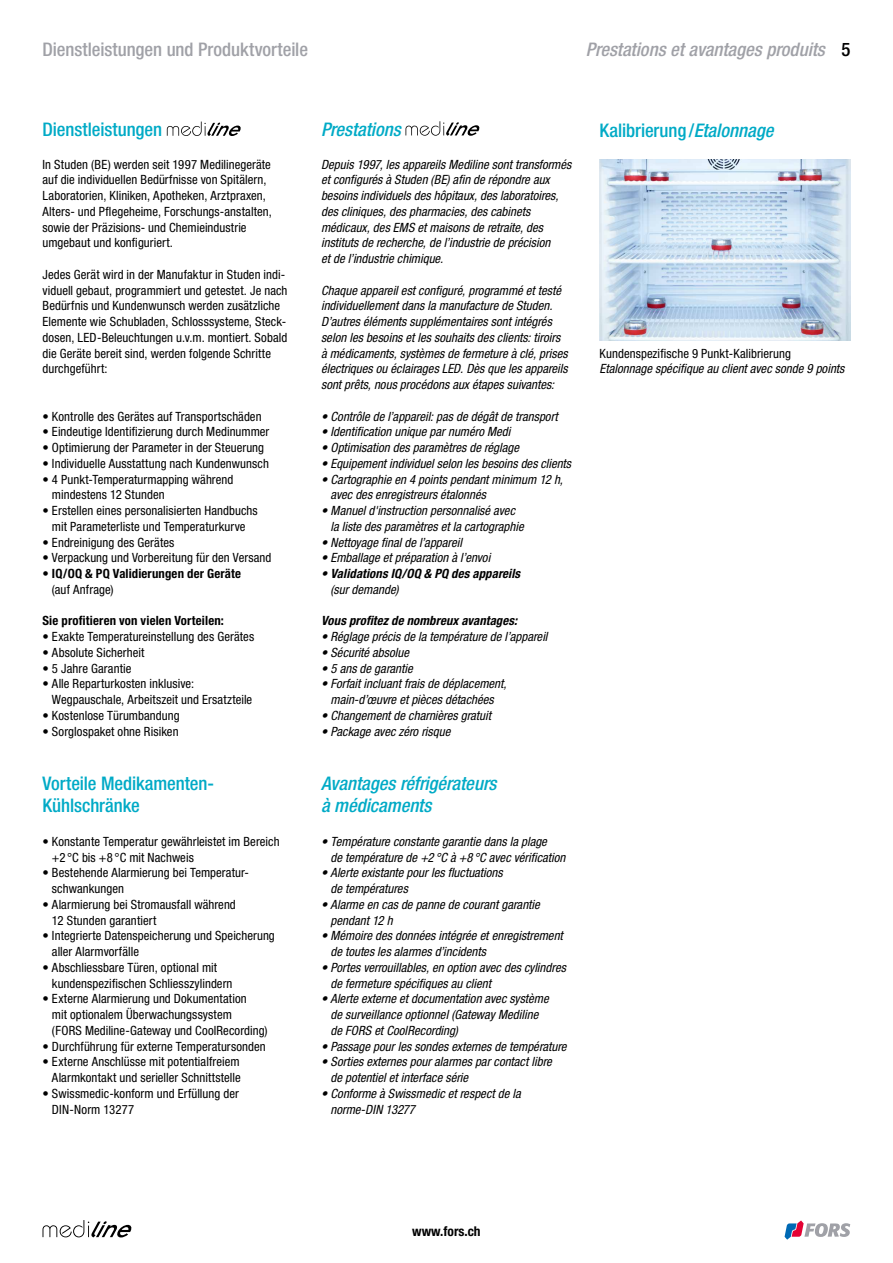
<style>
.page{position:relative;width:893px;height:1263px;background:#fff}
.page>*{position:absolute;margin:0;border:0;box-sizing:border-box;transform-origin:0 0}
.t1{font:500 condensed 18.75px/22.5px "Helvetica Neue LT Std";letter-spacing:-.005em;color:#00aac6}
.t2{font:italic 500 condensed 18.75px/22.5px "Helvetica Neue LT Std";letter-spacing:-.005em;color:#00aac6}
.t3{font:500 condensed 18.75px "Helvetica Neue LT Std";letter-spacing:-.005em;color:#a0a1a7}
.t4{font:italic 500 condensed 18.75px "Helvetica Neue LT Std";letter-spacing:-.005em;color:#a0a1a7}
.t5{font:500 condensed 18.75px "Helvetica Neue LT Std";color:#000}
.t6{font:700 condensed 13.5px "Helvetica Neue LT Std";color:#000}
.t7{font:italic condensed 12.75px/15.8px "Helvetica Neue LT Std";letter-spacing:.005em;color:#000}
.t8{font:condensed 12.75px/15.8px "Helvetica Neue LT Std";letter-spacing:.005em;color:#000}
.t9{font:700 condensed 12.75px "Helvetica Neue LT Std";letter-spacing:.015em;color:#000}
.t10{font:italic 700 condensed 12.75px "Helvetica Neue LT Std";letter-spacing:.01em;color:#000}
.s1{font-style:italic}
</style>
<div class="page">
<svg style="left:785px;top:1220px;width:65px;height:20px"></svg>
<svg style="left:43px;top:1220px;width:89px;height:17px"></svg>
<img style="left:600px;top:159px;width:250px;height:182px">
<svg style="left:167px;top:122px;width:74px;height:14px"></svg>
<svg style="left:405px;top:121px;width:74px;height:15px"></svg>
<h1 class="t3" style="left:43px;top:38px;width:267px">Dienstleistungen und Produktvorteile</h1>
<h1 class="t4" style="left:586px;top:38px;width:240px">Prestations et avantages produits</h1>
<h1 class="t5" style="left:841px;top:38px;width:10px">5</h1>
<h1 class="t1" style="left:43px;top:118px;width:121px">Dienstleistungen</h1>
<p class="t8" style="left:43px;top:156px;width:231px">In Studen (BE) werden seit 1997 Medilinegeräte auf die individuellen Bedürfnisse von Spitälern, Laboratorien, Kliniken, Apotheken, Arztpraxen, Alters- und Pflegeheime, Forschungs-anstalten, sowie der Präzisions- und Chemieindustrie umgebaut und konfiguriert.</p>
<p class="t8" style="left:43px;top:266px;width:246px">Jedes Gerät wird in der Manufaktur in Studen indi&shy;viduell gebaut, programmiert und getestet. Je nach Bedürfnis und Kundenwunsch werden zusätzliche Elemente wie Schubladen, Schlosssysteme, Steck&shy;dosen, LED-Beleuchtungen u.v.m. montiert. Sobald die Geräte bereit sind, werden folgende Schritte durchgeführt:</p>
<p class="t8" style="left:43px;top:408px;width:221px">• Kontrolle des Gerätes auf Transportschäden</p>
<p class="t8" style="left:43px;top:424px;width:228px">• Eindeutige Identifizierung durch Medinummer</p>
<p class="t8" style="left:43px;top:440px;width:223px">• Optimierung der Parameter in der Steuerung</p>
<p class="t8" style="left:43px;top:455px;width:228px">• Individuelle Ausstattung nach Kundenwunsch</p>
<p class="t8" style="left:52px;top:471px;width:183px;text-indent:-9px">• 4 Punkt-Temperaturmapping während mindestens 12 Stunden</p>
<p class="t8" style="left:43px;top:502px;width:217px;text-align:center">• Erstellen eines personalisierten Handbuchs mit Parameterliste und Temperaturkurve</p>
<p class="t8" style="left:43px;top:534px;width:133px">• Endreinigung des Gerätes</p>
<p class="t8" style="left:43px;top:550px;width:230px">• Verpackung und Vorbereitung für den Versand</p>
<p class="t9" style="left:43px;top:566px;width:200px">• IQ/OQ &amp; PQ Validierungen der Geräte</p>
<p class="t8" style="left:52px;top:581px;width:63px">(auf Anfrage)</p>
<p class="t9" style="left:43px;top:613px;width:183px">Sie profitieren von vielen Vorteilen:</p>
<p class="t8" style="left:43px;top:628px;width:213px">• Exakte Temperatureinstellung des Gerätes</p>
<p class="t8" style="left:43px;top:644px;width:104px">• Absolute Sicherheit</p>
<p class="t8" style="left:43px;top:660px;width:90px">• 5 Jahre Garantie</p>
<p class="t8" style="left:52px;top:676px;width:202px;text-indent:-9px">• Alle Reparturkosten inklusive:<br>Wegpauschale, Arbeitszeit und Ersatzteile</p>
<p class="t8" style="left:43px;top:707px;width:139px">• Kostenlose Türumbandung</p>
<p class="t8" style="left:43px;top:723px;width:138px">• Sorglospaket ohne Risiken</p>
<h1 class="t1" style="left:43px;top:771px;width:173px">Vorteile Medikamenten-<br>Kühlschränke</h1>
<p class="t8" style="left:52px;top:833px;width:229px;text-indent:-9px">• Konstante Temperatur gewährleistet im Bereich +2 °C bis +8 °C mit Nachweis</p>
<p class="t8" style="left:52px;top:865px;width:197px;text-indent:-9px">• Bestehende Alarmierung bei Temperatur&shy;schwankungen</p>
<p class="t8" style="left:52px;top:896px;width:185px;text-indent:-9px">• Alarmierung bei Stromausfall während<br>12 Stunden garantiert</p>
<p class="t8" style="left:52px;top:928px;width:224px;text-indent:-9px">• Integrierte Datenspeicherung und Speicherung aller Alarmvorfälle</p>
<p class="t8" style="left:52px;top:959px;width:182px;text-indent:-9px">• Abschliessbare Türen, optional mit kundenspezifischen Schliesszylindern</p>
<p class="t8" style="left:52px;top:991px;width:217px;text-indent:-9px">• Externe Alarmierung und Dokumentation<br>mit optionalem Überwachungssystem<br>(FORS Mediline-Gateway und CoolRecording)</p>
<p class="t8" style="left:43px;top:1038px;width:225px">• Durchführung für externe Temperatursonden</p>
<p class="t8" style="left:43px;top:1054px;width:200px;text-align:right">• Externe Anschlüsse mit potentialfreiem<br>Alarmkontakt und serieller Schnittstelle</p>
<p class="t8" style="left:52px;top:1085px;width:188px;text-indent:-9px">• Swissmedic-konform und Erfüllung der<br>DIN-Norm 13277</p>
<h1 class="t2" style="left:321px;top:118px;width:81px">Prestations</h1>
<p class="t7" style="left:321px;top:156px;width:252px">Depuis 1997, les appareils Mediline sont transformés et configurés à Studen (BE) afin de répondre aux besoins individuels des hôpitaux, des laboratoires, des cliniques, des pharmacies, des cabinets médicaux, des EMS et maisons de retraite, des instituts de recherche, de l’industrie de précision<br>et de l’industrie chimique.</p>
<p class="t7" style="left:321px;top:282px;width:248px">Chaque appareil est configuré, programmé et testé individuellement dans la manufacture de Studen.<br>D’autres éléments supplémentaires sont intégrés selon les besoins et les souhaits des clients: tiroirs à médicaments, systèmes de fermeture à clé, prises électriques ou éclairages LED. Dès que les appareils sont prêts, nous procédons aux étapes suivantes:</p>
<p class="t7" style="left:321px;top:408px;width:238px">• Contrôle de l’appareil: pas de dégât de transport</p>
<p class="t7" style="left:321px;top:424px;width:191px">• Identification unique par numéro Medi</p>
<p class="t7" style="left:321px;top:440px;width:200px">• Optimisation des paramètres de réglage</p>
<p class="t7" style="left:321px;top:456px;width:251px">• Equipement individuel selon les besoins des clients</p>
<p class="t7" style="left:330px;top:471px;width:234px;text-indent:-9px">• Cartographie en 4 points pendant minimum 12 h, avec des enregistreurs étalonnés</p>
<p class="t7" style="left:330px;top:503px;width:195px;text-indent:-9px">• Manuel d'instruction personnalisé avec la liste des paramètres et la cartographie</p>
<p class="t7" style="left:321px;top:534px;width:142px">• Nettoyage final de l’appareil</p>
<p class="t7" style="left:321px;top:550px;width:171px">• Emballage et préparation à l’envoi</p>
<p class="t10" style="left:321px;top:566px;width:201px">• Validations IQ/OQ &amp; PQ des appareils</p>
<p class="t7" style="left:330px;top:582px;width:70px">(sur demande)</p>
<p class="t10" style="left:321px;top:613px;width:198px">Vous profitez de nombreux avantages:</p>
<p class="t7" style="left:321px;top:629px;width:228px">• Réglage précis de la température de l’appareil</p>
<p class="t7" style="left:321px;top:645px;width:90px">• Sécurité absolue</p>
<p class="t7" style="left:321px;top:660px;width:93px">• 5 ans de garantie</p>
<p class="t7" style="left:321px;top:676px;width:187px;text-align:center">• Forfait incluant frais de déplacement, main-d’œuvre et pièces détachées</p>
<p class="t7" style="left:321px;top:708px;width:171px">• Changement de charnières gratuit</p>
<p class="t7" style="left:321px;top:723px;width:131px">• Package avec zéro risque</p>
<h1 class="t2" style="left:321px;top:772px;width:177px">Avantages réfrigérateurs à médicaments</h1>
<p class="t7" style="left:330px;top:834px;width:236px;text-indent:-9px">• Température constante garantie dans la plage<br>de température de +2 °C à +8 °C avec vérification</p>
<p class="t7" style="left:330px;top:865px;width:174px;text-indent:-9px">• Alerte existante pour les fluctuations de températures</p>
<p class="t7" style="left:330px;top:897px;width:211px;text-indent:-9px">• Alarme en cas de panne de courant garantie pendant 12 h</p>
<p class="t7" style="left:330px;top:928px;width:234px;text-indent:-9px">• Mémoire des données intégrée et enregistrement de toutes les alarmes d’incidents</p>
<p class="t7" style="left:330px;top:960px;width:237px;text-indent:-9px">• Portes verrouillables, en option avec des cylindres de fermeture spécifiques au client</p>
<p class="t7" style="left:330px;top:991px;width:220px;text-indent:-9px">• Alerte externe et documentation avec système de surveillance optionnel (Gateway Mediline de FORS et CoolRecording)</p>
<p class="t7" style="left:321px;top:1038px;width:247px">• Passage pour les sondes externes de température</p>
<p class="t7" style="left:330px;top:1054px;width:223px;text-indent:-9px">• Sorties externes pour alarmes par contact libre de potentiel et interface série</p>
<p class="t7" style="left:330px;top:1086px;width:192px;text-indent:-9px">• Conforme à Swissmedic et respect de la norme-DIN 13277</p>
<h1 class="t1" style="left:600px;top:119px;width:175px">Kalibrierung /<span class="s1">Etalonnage</span></h1>
<p class="t8" style="left:600px;top:345px;width:193px">Kundenspezifische 9 Punkt-Kalibrierung</p>
<p class="t7" style="left:600px;top:361px;width:246px">Etalonnage spécifique au client avec sonde 9 points</p>
<p class="t6" style="left:412px;top:1223px;width:70px">www.fors.ch</p>
</div>
